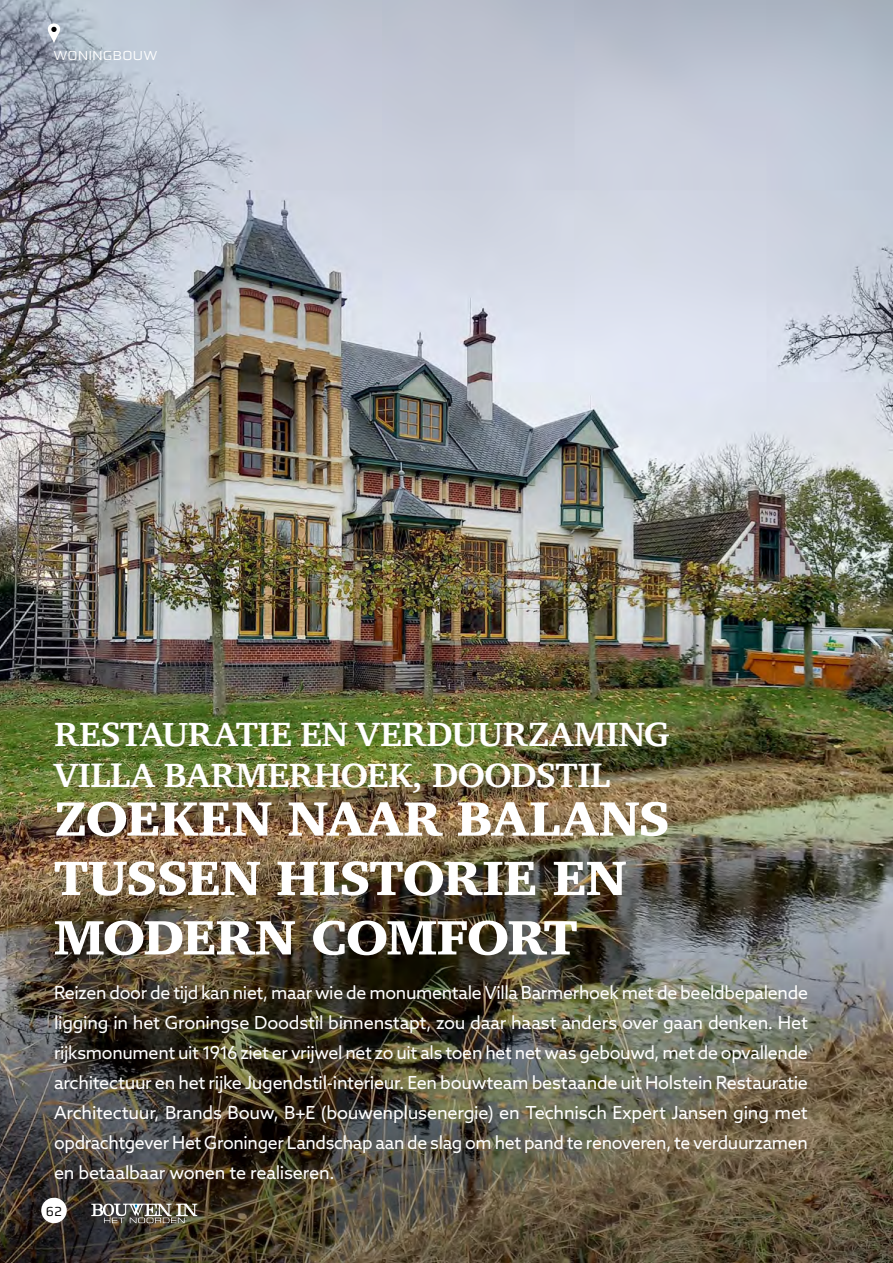
<style>
.page{position:relative;width:893px;height:1263px;background:#fff}
.page>*{position:absolute;margin:0;border:0;box-sizing:border-box;transform-origin:0 0}
.Title_04{font:900 49.5px/59.4px "Charter";letter-spacing:-.025em;color:#fff;scale:1.06 1}
.Title_04-2{font:700 34.5px/41.4px "Charter";letter-spacing:-.01em;color:#fff;scale:1.06 1}
.Intro_Text{font:18px/30px "Azo Sans";letter-spacing:-.015em;color:#fff;text-align:justify}
.t1{font:13.5px "Obvia Expanded";color:#fff}
.t2{font:13.5px "Obvia";color:#000}
</style>
<div class="page">
<img style="left:0;top:0;width:893px;height:733px">
<img style="left:0;top:733px;width:893px;height:530px">
<svg style="left:48px;top:23px;width:12px;height:20px"></svg>
<svg style="left:51px;top:27px;width:6px;height:5px"></svg>
<div style="left:41px;top:1198px;width:26px;height:25px;background:#fff;border-radius:50%"></div>
<svg style="left:91px;top:1203px;width:106px;height:20px;background:#7d7a72"></svg>
<p class="t1" style="left:53px;top:47px;width:105px">WONINGBOUW</p>
<p class="Title_04-2" style="left:54px;top:713px;width:583px">RESTAURATIE EN VERDUURZAMING<br>VILLA BARMERHOEK, DOODSTIL</p>
<p class="Title_04" style="left:54px;top:788px;width:583px">ZOEKEN NAAR BALANS<br>TUSSEN HISTORIE EN<br>MODERN COMFORT</p>
<p class="Intro_Text" style="left:54px;top:977px;width:755px">Reizen door de tijd kan niet, maar wie de monumentale Villa Barmerhoek met de beeldbepalende ligging in het Groningse Doodstil binnenstapt, zou daar haast anders over gaan denken. Het rijksmonument uit 1916 ziet er vrijwel net zo uit als toen het net was gebouwd, met de opvallende architectuur en het rijke Jugendstil-interieur. Een bouwteam bestaande uit Holstein Restauratie Architectuur, Brands Bouw, B+E (bouwenplusenergie) en Technisch Expert Jansen ging met opdrachtgever Het Groninger Landschap aan de slag om het pand te renoveren, te verduurzamen en betaalbaar wonen te realiseren.</p>
<p class="t2" style="left:46px;top:1203px;width:18px">62</p>
</div>
